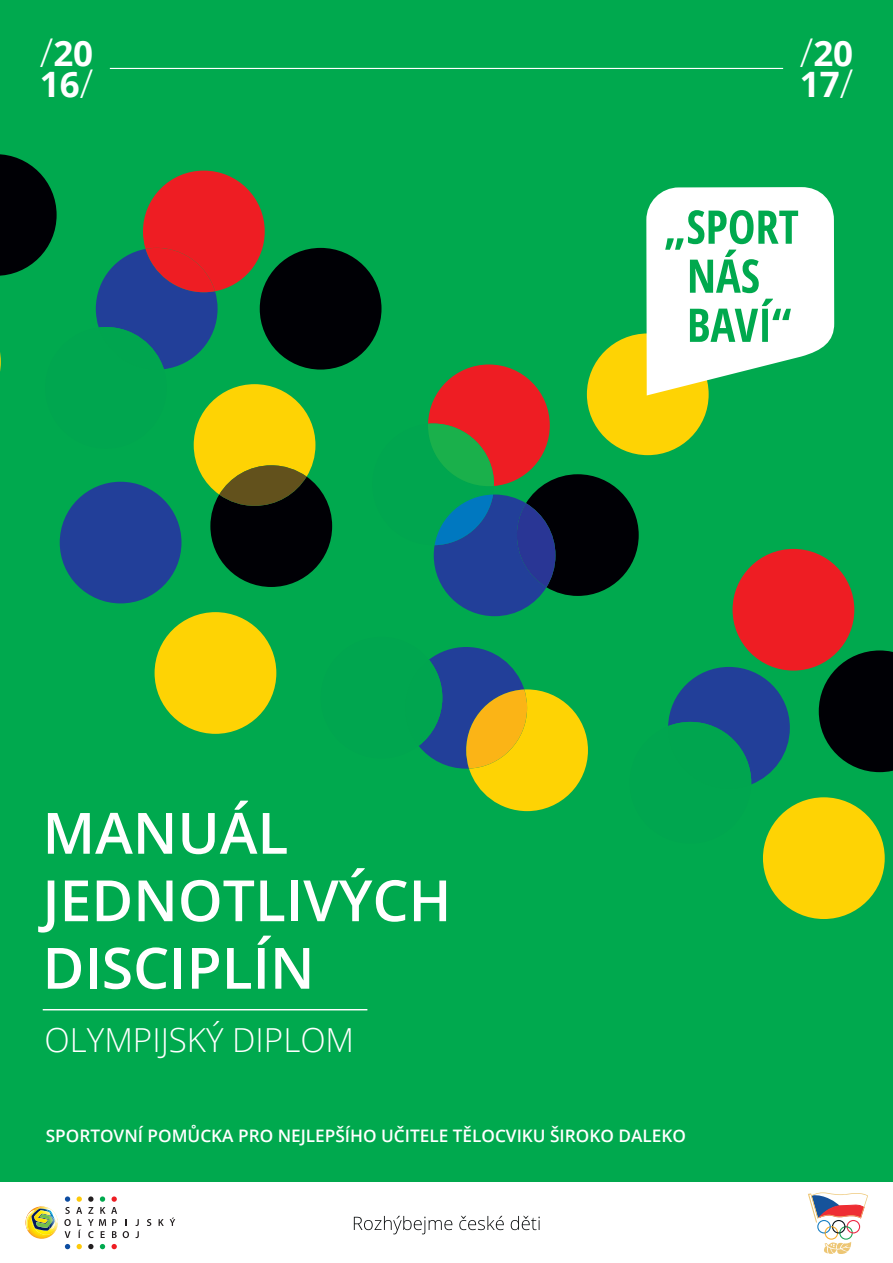
<style>
.page{position:relative;width:893px;height:1263px;background:#00a94e}
.page>*{position:absolute;margin:0;border:0;box-sizing:border-box;transform-origin:0 0}
.t1{font:600 57px/67.5px "Open Sans";color:#fff}
.t2{font:700 34.95px/30.3px "Open Sans";color:#fff}
.t3{font:300 33.15px "Open Sans";color:#fff}
.t4{font:600 17.25px "Open Sans";color:#fff}
.s1{font-weight:300;font-size:39.6px}
</style>
<div class="page">
<div style="left:0;top:1182px;width:893px;height:81px;background:#fff"></div>
<svg style="left:808px;top:1192px;width:59px;height:62px"></svg>
<svg style="left:123px;top:1219px;width:6px;height:19px"></svg>
<svg style="left:136px;top:1219px;width:3px;height:19px"></svg>
<svg style="left:147px;top:1219px;width:4px;height:7px"></svg>
<svg style="left:159px;top:1219px;width:5px;height:7px"></svg>
<svg style="left:170px;top:1217px;width:5px;height:9px"></svg>
<svg style="left:65px;top:1244px;width:5px;height:5px"></svg>
<svg style="left:64px;top:1196px;width:18px;height:42px"></svg>
<svg style="left:77px;top:1244px;width:5px;height:5px"></svg>
<svg style="left:88px;top:1244px;width:6px;height:5px"></svg>
<svg style="left:100px;top:1244px;width:5px;height:5px"></svg>
<svg style="left:88px;top:1196px;width:29px;height:42px"></svg>
<svg style="left:112px;top:1244px;width:5px;height:5px"></svg>
<svg style="left:25px;top:1206px;width:33px;height:33px"></svg>
<div style="left:155px;top:612px;width:121px;height:122px;background:#fed304;border-radius:50%"></div>
<div style="left:60px;top:482px;width:121px;height:121px;background:#223f99;border-radius:50%"></div>
<div style="left:587px;top:333px;width:122px;height:122px;background:#fed304;border-radius:50%"></div>
<svg style="left:419px;top:647px;width:169px;height:164px"></svg>
<div style="left:733px;top:549px;width:121px;height:122px;background:#ee1d23;border-radius:50%"></div>
<svg style="left:0;top:154px;width:332px;height:433px"></svg>
<div style="left:763px;top:797px;width:122px;height:122px;background:#fed304;border-radius:50%"></div>
<svg style="left:668px;top:667px;width:122px;height:176px"></svg>
<svg style="left:819px;top:650px;width:74px;height:122px"></svg>
<div style="left:260px;top:248px;width:121px;height:122px;background:#000005;border-radius:50%"></div>
<svg style="left:428px;top:364px;width:211px;height:252px"></svg>
<svg style="left:354px;top:1216px;width:98px;height:18px"></svg>
<svg style="left:459px;top:1216px;width:45px;height:14px"></svg>
<svg style="left:511px;top:1216px;width:29px;height:14px"></svg>
<hr style="left:43px;top:1009px;width:324px;height:1px;background:#fff">
<svg style="left:646px;top:187px;width:188px;height:208px"></svg>
<hr style="left:110px;top:68px;width:673px;height:1px;background:#fff">
<h2 class="t2" style="left:40px;top:37px;width:55px"><span class="s1">/</span>20<br>16<span class="s1">/</span></h2>
<h2 class="t2" style="left:800px;top:37px;width:55px"><span class="s1">/</span>20<br>17<span class="s1">/</span></h2>
<h1 class="t1" style="left:43px;top:798px;width:410px">MANUÁL<br>JEDNOTLIVÝCH<br>DISCIPLÍN</h1>
<h3 class="t3" style="left:45px;top:1017px;width:311px">OLYMPIJSKÝ DIPLOM</h3>
<p class="t4" style="left:46px;top:1123px;width:642px">SPORTOVNÍ POMŮCKA PRO NEJLEPŠÍHO UČITELE TĚLOCVIKU ŠIROKO DALEKO</p>
</div>
